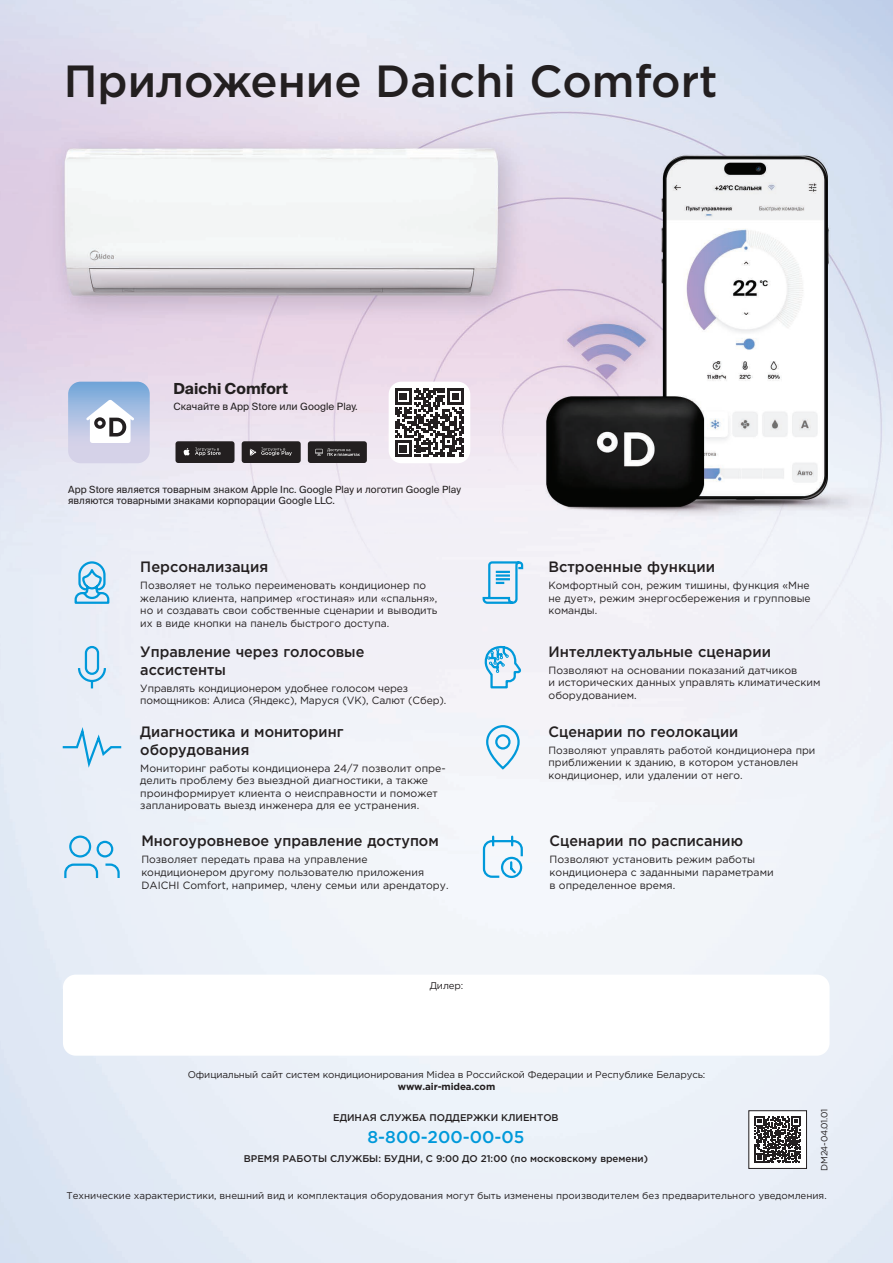
<style>
.page{position:relative;width:893px;height:1263px;background:#fff}
.page>*{position:absolute;margin:0;border:0;box-sizing:border-box;transform-origin:0 0}
.t1{font:500 45px "Gotham Pro";color:#231f20}
.t2{font:500 17.1px "Gotham Pro";color:#0099da}
.Text{font:700 15.15px "Suisse Intl";letter-spacing:.005em;color:#231f20}
.Opisanie{font:500 15px/18px "Gotham Pro";color:#231f20;scale:.96 1}
.Opisanie-2{font:500 15px "Gotham Pro";color:#231f20}
.Opisanie-3{font:10.5px/12.6px "Gotham Pro";color:#231f20}
.Text-2{font:10.05px "Suisse Intl";letter-spacing:.005em;color:#231f20}
.Text-3{font:9.9px/11.9px "Suisse Intl";letter-spacing:.005em;color:#231f20}
.t3{font:9.75px/12.1px "Gotham Pro";color:#231f20;text-align:center}
.t4{font:500 9.75px "Gotham Pro";color:#231f20}
.Bullet_Text{font:9px "Gotham Pro";letter-spacing:-.03em;color:#231f20}
.s1{font-weight:700}
</style>
<div class="page">
<img style="left:0;top:0;width:893px;height:1263px">
<div style="left:63px;top:974px;width:766px;height:82px;background:#fff;border-radius:13px"></div>
<svg style="left:482px;top:837px;width:42px;height:42px"></svg>
<svg style="left:63px;top:834px;width:58px;height:46px;background:#c4e0f2"></svg>
<svg style="left:60px;top:723px;width:63px;height:49px;background:#d3e6f4"></svg>
<svg style="left:485px;top:724px;width:36px;height:46px"></svg>
<svg style="left:77px;top:645px;width:30px;height:46px"></svg>
<svg style="left:484px;top:645px;width:37px;height:44px"></svg>
<svg style="left:73px;top:560px;width:38px;height:45px;background:#a4d4ed"></svg>
<svg style="left:481px;top:560px;width:43px;height:45px"></svg>
<div style="left:749px;top:1111px;width:57px;height:57px;background:#fff"></div>
<svg style="left:754px;top:1116px;width:47px;height:47px"></svg>
<div style="left:748px;top:1110px;width:59px;height:59px;border:1px solid #231f20"></div>
<div style="left:389px;top:382px;width:81px;height:81px;background:#fff;border-radius:13px"></div>
<svg style="left:395px;top:388px;width:69px;height:69px"></svg>
<svg style="left:68px;top:382px;width:82px;height:81px"></svg>
<div style="left:175px;top:441px;width:60px;height:22px;background:#231f20;border-radius:3px"></div>
<svg style="left:183px;top:447px;width:38px;height:9px"></svg>
<div style="left:242px;top:441px;width:59px;height:22px;background:#231f20;border-radius:3px"></div>
<svg style="left:250px;top:447px;width:42px;height:9px"></svg>
<div style="left:308px;top:441px;width:59px;height:22px;background:#231f20;border-radius:3px"></div>
<svg style="left:315px;top:448px;width:45px;height:8px"></svg>
<p class="t1" style="left:64px;top:55px;width:655px">Приложение Daichi Comfort</p>
<p class="Text" style="left:173px;top:380px;width:116px">Daichi Comfort</p>
<p class="Text-2" style="left:173px;top:401px;width:186px">Скачайте в App Store или Google Play.</p>
<p class="Text-3" style="left:68px;top:483px;width:394px">App Store является товарным знаком Apple Inc. Google Play и логотип Google Play являются товарными знаками корпорации Google LLC.</p>
<p class="Opisanie-2" style="left:140px;top:558px;width:129px">Персонализация</p>
<p class="Opisanie-3" style="left:140px;top:579px;width:299px">Позволяет не только переименовать кондиционер по желанию клиента, например «гостиная» или «спальня», но и создавать свои собственные сценарии и выводить их в виде кнопки на панель быстрого доступа.</p>
<p class="Opisanie" style="left:140px;top:642px;width:235px">Управление через голосовые ассистенты</p>
<p class="Opisanie-3" style="left:140px;top:682px;width:307px">Управлять кондиционером удобнее голосом через помощников: Алиса (Яндекс), Маруся (VK), Салют (Сбер).</p>
<p class="Opisanie" style="left:140px;top:722px;width:213px">Диагностика и мониторинг оборудования</p>
<p class="Opisanie-3" style="left:140px;top:761px;width:307px">Мониторинг работы кондиционера 24/7 позволит опре&shy;делить проблему без выездной диагностики, а также проинформирует клиента о неисправности и поможет запланировать выезд инженера для ее устранения.</p>
<p class="Opisanie" style="left:141px;top:832px;width:311px">Многоуровневое управление доступом</p>
<p class="Opisanie-3" style="left:141px;top:853px;width:309px">Позволяет передать права на управление кондиционером другому пользователю приложения<br>DAICHI Comfort, например, члену семьи или арендатору.</p>
<p class="t3" style="left:430px;top:980px;width:35px">Дилер:</p>
<p class="Opisanie-2" style="left:549px;top:558px;width:168px">Встроенные функции</p>
<p class="Opisanie-3" style="left:549px;top:579px;width:264px;text-align:justify">Комфортный сон, режим тишины, функция «Мне не дует», режим энергосбережения и групповые команды.</p>
<p class="Opisanie-2" style="left:549px;top:643px;width:224px">Интеллектуальные сценарии</p>
<p class="Opisanie-3" style="left:549px;top:664px;width:273px">Позволяют на основании показаний датчиков<br>и исторических данных управлять климатическим оборудованием.</p>
<p class="Opisanie" style="left:549px;top:722px;width:199px">Сценарии по геолокации</p>
<p class="Opisanie-3" style="left:549px;top:743px;width:268px">Позволяют управлять работой кондиционера при приближении к зданию, в котором установлен кондиционер, или удалении от него.</p>
<p class="Opisanie" style="left:550px;top:832px;width:203px">Сценарии по расписанию</p>
<p class="Opisanie-3" style="left:550px;top:853px;width:226px">Позволяют установить режим работы кондиционера с заданными параметрами в определенное время.</p>
<p class="t3" style="left:188px;top:1068px;width:519px">Официальный сайт систем кондиционирования Midea в Российской Федерации и Республике Беларусь: <span class="s1">www.air-midea.com</span></p>
<p class="t4" style="left:333px;top:1112px;width:227px">ЕДИНАЯ СЛУЖБА ПОДДЕРЖКИ КЛИЕНТОВ</p>
<p class="t2" style="left:368px;top:1127px;width:158px">8-800-200-00-05</p>
<p class="t4" style="left:244px;top:1152px;width:406px">ВРЕМЯ РАБОТЫ СЛУЖБЫ: БУДНИ, С 9:00 ДО 21:00 (по московскому времени)</p>
<p class="Bullet_Text" style="left:819px;top:1171px;width:64px;rotate:-90deg">DM24-04.01.01</p>
<p class="t3" style="left:67px;top:1189px;width:762px">Технические характеристики, внешний вид и комплектация оборудования могут быть изменены производителем без предварительного уведомления.</p>
</div>
